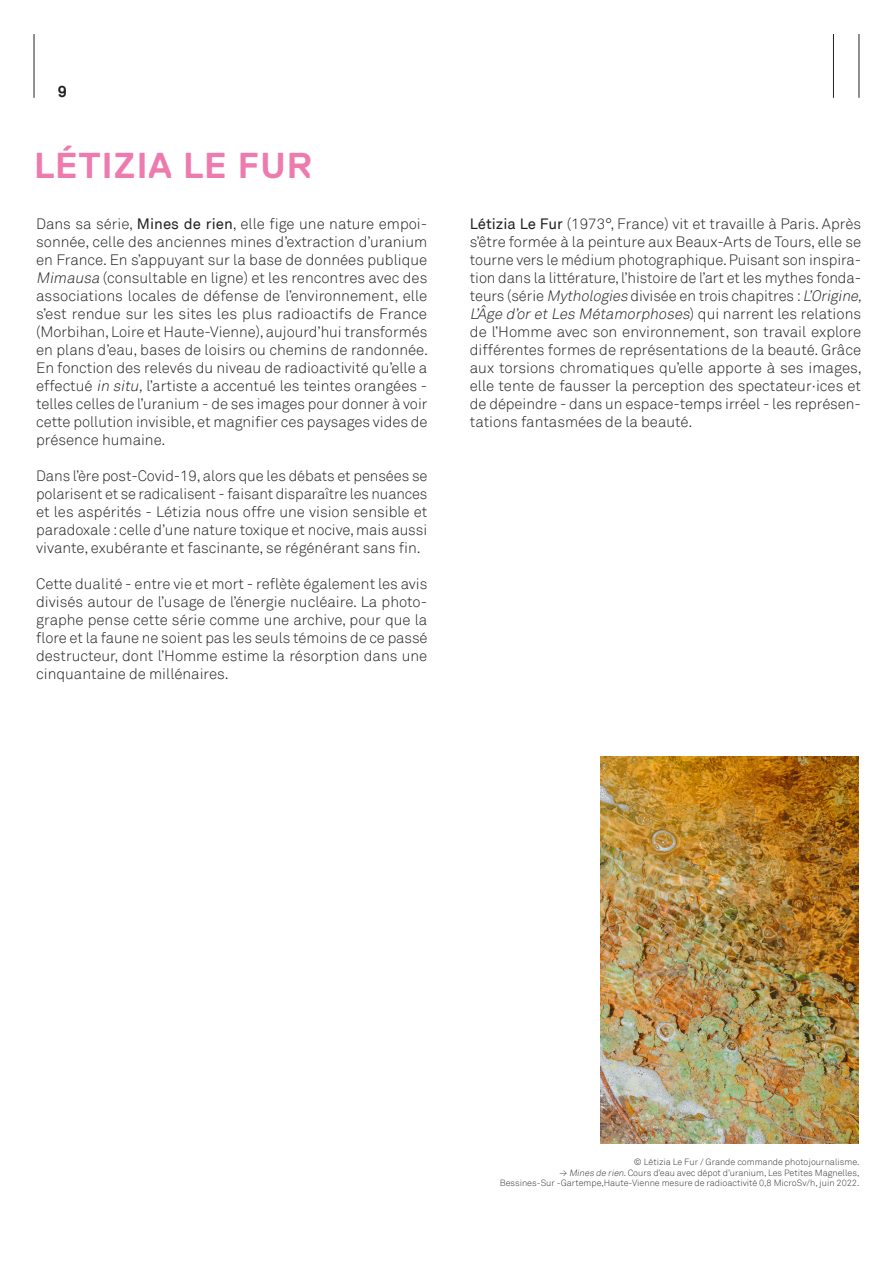
<style>
.page{position:relative;width:893px;height:1263px;background:#fff}
.page>*{position:absolute;margin:0;border:0;box-sizing:border-box;transform-origin:0 0}
.t1{font:700 36px "Replica Pro";letter-spacing:.025em;color:#ee7bae}
.t2{font:700 16.05px "Akkurat";color:#231f20}
.t3{font:300 15px/18px "Akkurat";color:#231f20;text-align:justify}
.t4{font:300 9px "Akkurat";color:#353535}
.s1{font-weight:400}
.s2{font-style:italic}
</style>
<div class="page">
<hr style="left:34px;top:34px;width:1px;height:64px;background:#231f20">
<hr style="left:833px;top:34px;width:1px;height:64px;background:#231f20">
<hr style="left:859px;top:34px;width:1px;height:64px;background:#231f20">
<img style="left:601px;top:757px;width:258px;height:387px">
<p class="t2" style="left:57px;top:81px;width:11px">9</p>
<p class="t1" style="left:34px;top:146px;width:280px">LÉTIZIA LE FUR</p>
<p class="t3" style="left:36px;top:215px;width:393px">Dans sa série, <span class="s1">Mines de rien</span>, elle fige une nature empoi&shy;sonnée, celle des anciennes mines d’extraction d’uranium en France. En s’appuyant sur la base de données publique <span class="s2">Mimausa</span> (consultable en ligne) et les rencontres avec des associations locales de défense de l’environnement, elle s’est rendue sur les sites les plus radioactifs de France (Morbihan, Loire et Haute-Vienne), aujourd’hui transformés en plans d’eau, bases de loisirs ou chemins de randonnée.<br>En fonction des relevés du niveau de radioactivité qu’elle a effectué <span class="s2">in situ,</span>l’artiste a accentué les teintes orangées - telles celles de l’uranium - de ses images pour donner à voir cette pollution invisible, et magnifier ces paysages vides de présence humaine.</p>
<p class="t3" style="left:36px;top:467px;width:393px">Dans l’ère post-Covid-19, alors que les débats et pensées se polarisent et se radicalisent - faisant disparaître les nuances et les aspérités - Létizia nous offre une vision sensible et paradoxale : celle d’une nature toxique et nocive, mais aussi vivante, exubérante et fascinante, se régénérant sans fin.</p>
<p class="t3" style="left:36px;top:575px;width:393px">Cette dualité - entre vie et mort - reflète également les avis divisés autour de l’usage de l’énergie nucléaire. La photo&shy;graphe pense cette série comme une archive, pour que la flore et la faune ne soient pas les seuls témoins de ce passé destructeur, dont l’Homme estime la résorption dans une cinquantaine de millénaires.</p>
<p class="t3" style="left:470px;top:215px;width:397px;text-align:left"><span class="s1">Létizia Le Fur</span> (1973°, France) vit et travaille à Paris. Après s’être formée à la peinture aux Beaux-Arts de Tours, elle se tourne vers le médium photographique. Puisant son inspira&shy;tion dans la littérature, l’histoire de l’art et les mythes fonda&shy;teurs (série <span class="s2">Mythologies</span> divisée en trois chapitres : <span class="s2">L’Origine, L’Âge d’oretLes Métamorphoses</span>) q u i n a r re n t le s re l at i o n s de l’Homme avec son environnement, son travail explore différentes formes de représentations de la beauté. Grâce aux torsions chromatiques qu’elle apporte à ses images, elle tente de fausser la perception des spectateur·ices et de dépeindre - dans un espace-temps irréel - les représen&shy;tations fantasmées de la beauté.</p>
<p class="t4" style="left:634px;top:1156px;width:227px">© Létizia Le Fur / Grande commande photojournalisme.</p>
<p class="t4" style="left:559px;top:1167px;width:301px">≥ <span class="s2">Mines de rien</span>. Cours d’eau avec dépot d’uranium, Les Petites Magnelles,</p>
<p class="t4" style="left:500px;top:1178px;width:361px">Bessines-Sur -Gartempe,Haute-Vienne mesure de radioactivité 0,8 MicroSv/h, juin 2022.</p>
</div>
